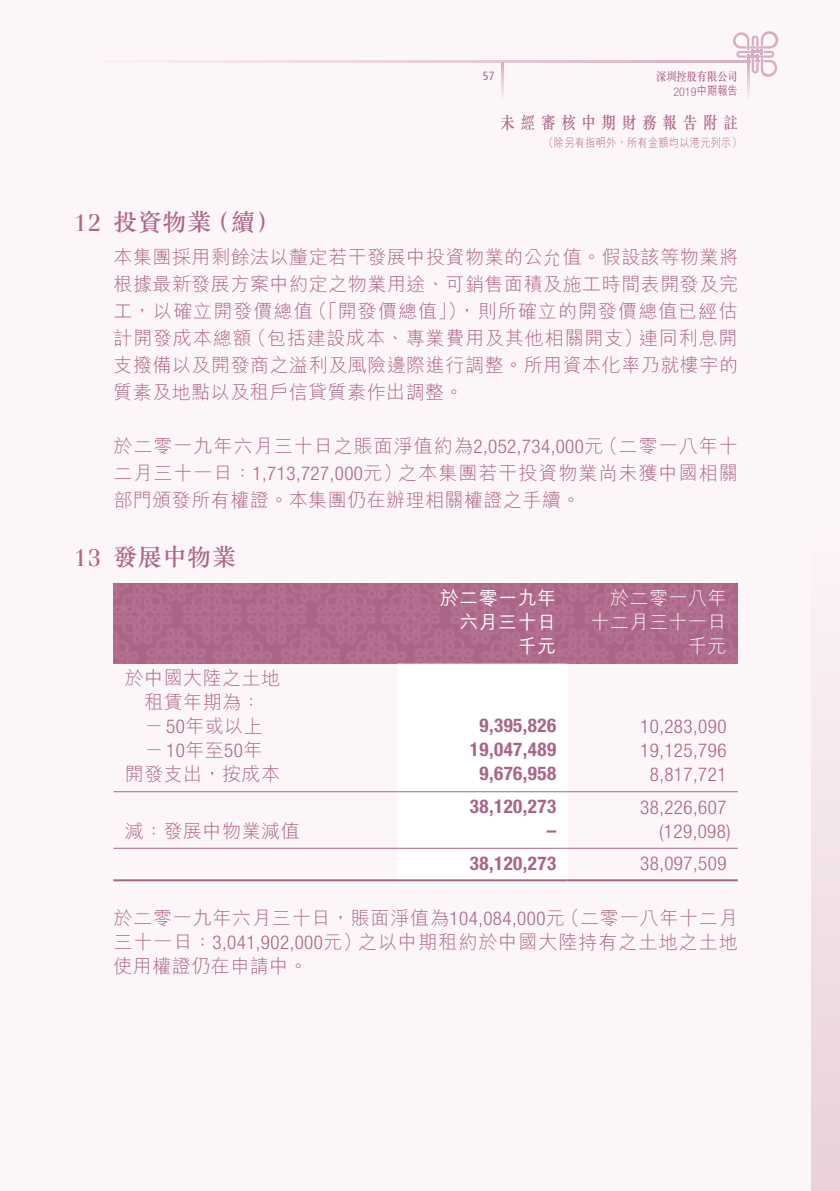
<style>
.page{position:relative;width:840px;height:1191px;background:#fff}
.page>*{position:absolute;margin:0;border:0;box-sizing:border-box;transform-origin:0 0}
.t1{font:500 24px "M Sung HK";letter-spacing:.03em;color:#ab6488}
.t2{font:300 19px/27px "M Hei HK";letter-spacing:.025em;color:#ab6488;text-align:justify}
.t3{font:300 condensed 19px "Helvetica Neue LT Std";letter-spacing:.025em;color:#ab6488}
.t4{font:700 condensed 19px "Helvetica Neue LT Std";letter-spacing:.025em;color:#ab6488}
.t5{font:300 19px/24px "M Hei HK";letter-spacing:.025em;color:#fff;text-align:right}
.t6{font:500 19px/24px "M Hei HK";letter-spacing:.025em;color:#fff;text-align:right}
.t7{font:500 17px "M Sung HK";letter-spacing:.4em;color:#ab6488;scale:.85 1}
.t8{font:condensed 13px "Modena";color:#ab6488}
.t9{font:300 12px "M Hei HK";letter-spacing:.025em;color:#ab6488;scale:.85 1}
.t10{font:500 12px "M Sung HK";color:#ab6488;scale:.85 1}
.t11{font:300 condensed 12px "Helvetica Neue LT Std";color:#ab6488}
.s1{font-family:"M Hei HK";font-weight:500;font-stretch:normal}
.s2{font-family:"Fenice Std";font-weight:400}
.s3{font-family:"Helvetica Neue LT Std";font-stretch:condensed}
</style>
<div class="page">
<div style="left:0;top:0;width:839px;height:1191px;background:#fdf6f9"></div>
<div style="left:811px;top:522px;width:28px;height:669px;background:linear-gradient(to bottom,#fcf5f8,#e9d0db)"></div>
<hr style="left:746px;top:63px;width:3px;height:37px;background:#d7afc2">
<hr style="left:74px;top:60px;width:676px;height:2px;background:#d7afc2">
<svg style="left:730px;top:31px;width:48px;height:47px"></svg>
<hr style="left:501px;top:63px;width:2px;height:37px;background:#d7afc2">
<div style="left:113px;top:583px;width:624px;height:80px;background:#af6c8e"></div>
<div style="left:397px;top:663px;width:170px;height:186px;background:#fff"></div>
<hr style="left:113px;top:791px;width:284px;height:1px;background:#ab6488">
<hr style="left:397px;top:791px;width:170px;height:1px;background:#ab6488">
<hr style="left:567px;top:791px;width:170px;height:1px;background:#ab6488">
<hr style="left:113px;top:847px;width:284px;height:1px;background:#ab6488">
<hr style="left:397px;top:847px;width:170px;height:1px;background:#ab6488">
<hr style="left:567px;top:847px;width:170px;height:1px;background:#ab6488">
<hr style="left:113px;top:879px;width:284px;height:2px;background:#ab6488">
<hr style="left:397px;top:879px;width:170px;height:2px;background:#ab6488">
<hr style="left:567px;top:879px;width:170px;height:2px;background:#ab6488">
<p class="t8" style="left:482px;top:70px;width:14px">57</p>
<p class="t10" style="left:655px;top:68px;width:97px">深圳控股有限公司</p>
<p class="t11" style="left:673px;top:85px;width:66px">2019<span class="s1">中期報告</span></p>
<p class="t7" style="left:500px;top:111px;width:280px">未經審核中期財務報告附註</p>
<p class="t9" style="left:543px;top:134px;width:235px">（除另有指明外，所有金額均以港元列示）</p>
<p class="t1" style="left:74px;top:206px;width:207px"><span class="s2">12</span> 投資物業（續）</p>
<p class="t2" style="left:113px;top:243px;width:625px">本集團採用剩餘法以釐定若干發展中投資物業的公允值。假設該等物業將根據最新發展方案中約定之物業用途、可銷售面積及施工時間表開發及完工，以確立開發價總值（「開發價總值」），則所確立的開發價總值已經估計開發成本總額（包括建設成本、專業費用及其他相關開支）連同利息開支撥備以及開發商之溢利及風險邊際進行調整。所用資本化率乃就樓宇的質素及地點以及租戶信貸質素作出調整。</p>
<p class="t2" style="left:113px;top:432px;width:625px">於二零一九年六月三十日之賬面淨值約為<span class="s3">2,052,734,000</span>元（二零一八年十二月三十一日：<span class="s3">1,713,727,000</span>元）之本集團若干投資物業尚未獲中國相關部門頒發所有權證。本集團仍在辦理相關權證之手續。</p>
<p class="t1" style="left:74px;top:540px;width:164px"><span class="s2">13</span> 發展中物業</p>
<p class="t6" style="left:439px;top:584px;width:118px">於二零一九年六月三十日</p>
<p class="t5" style="left:590px;top:585px;width:137px">於二零一八年十二月三十一日</p>
<p class="t6" style="left:517px;top:632px;width:40px">千元</p>
<p class="t5" style="left:687px;top:633px;width:40px">千元</p>
<p class="t2" style="left:125px;top:665px;width:157px;line-height:24px;text-align:center">於中國大陸之土地租賃年期為：－<span class="s3">50</span>年或以上</p>
<p class="t4" style="left:479px;top:714px;width:78px">9,395,826</p>
<p class="t3" style="left:639px;top:715px;width:88px">10,283,090</p>
<p class="t2" style="left:144px;top:736px;width:120px">－<span class="s3">10</span>年至<span class="s3">50</span>年</p>
<p class="t4" style="left:469px;top:738px;width:88px">19,047,489</p>
<p class="t3" style="left:639px;top:739px;width:88px">19,125,796</p>
<p class="t2" style="left:125px;top:760px;width:157px">開發支出，按成本</p>
<p class="t4" style="left:479px;top:762px;width:78px">9,676,958</p>
<p class="t3" style="left:649px;top:763px;width:78px">8,817,721</p>
<p class="t4" style="left:469px;top:794px;width:88px">38,120,273</p>
<p class="t3" style="left:639px;top:796px;width:88px">38,226,607</p>
<p class="t2" style="left:125px;top:816px;width:176px">減：發展中物業減值</p>
<p class="t4" style="left:546px;top:818px;width:11px">–</p>
<p class="t3" style="left:659px;top:820px;width:73px">(129,098)</p>
<p class="t4" style="left:469px;top:851px;width:88px">38,120,273</p>
<p class="t3" style="left:639px;top:852px;width:88px">38,097,509</p>
<p class="t2" style="left:113px;top:904px;width:625px;line-height:24px">於二零一九年六月三十日，賬面淨值為<span class="s3">104,084,000</span>元（二零一八年十二月三十一日：<span class="s3">3,041,902,000</span>元）之以中期租約於中國大陸持有之土地之土地使用權證仍在申請中。</p>
</div>
